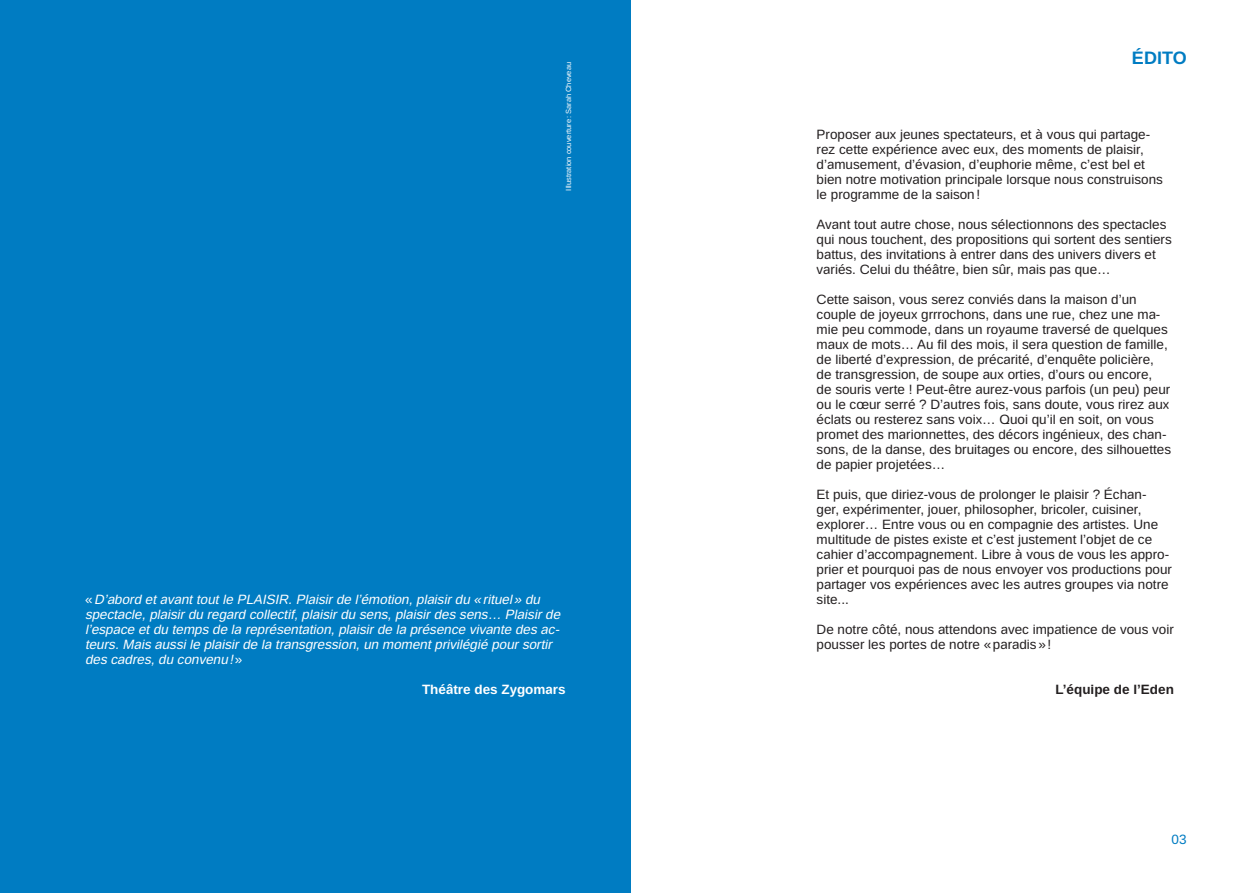
<style>
.page{position:relative;width:1259px;height:893px;background:#fff}
.page>*{position:absolute;margin:0;border:0;box-sizing:border-box;transform-origin:0 0}
.t1{font:700 18px "Liberation Eden";color:#007cc2}
.t2{font:13.5px/15px "Liberation Eden";color:#231f20}
.t3{font:italic 13.5px/15px "Liberation Eden 2014";color:#fff}
.t4{font:700 13.5px "Liberation Eden";color:#fff}
.t5{font:700 13.5px "Liberation Eden";color:#231f20}
.t6{font:13.5px "Liberation Eden";color:#007cc2}
.t7{font:7.5px "Liberation Eden";color:#fff}
.s1{font-family:"Liberation Eden";font-style:normal}
</style>
<div class="page">
<div style="left:0;top:0;width:630px;height:893px;background:#007cc2"></div>
<p class="t7" style="left:564px;top:190px;width:130px;rotate:-90deg">Illustration couverture: Sarah Cheveau</p>
<p class="t3" style="left:85px;top:592px;width:476px"><span class="s1">«</span>D’abord et avant tout le PLAISIR. Plaisir de l’émotion, plaisir du «rituel» du spectacle, plaisir du regard collectif, plaisir du sens, plaisir des sens… Plaisir de l’espace et du temps de la représentation, plaisir de la présence vivante des ac&shy;teurs. Mais aussi le plaisir de la transgression, un moment privilégié pour sortir des cadres, du convenu!<span class="s1">»</span></p>
<p class="t4" style="left:422px;top:680px;width:145px">Théâtre des Zygomars</p>
<h1 class="t1" style="left:1132px;top:45px;width:56px">ÉDITO</h1>
<p class="t2" style="left:816px;top:127px;width:348px">Proposer aux jeunes spectateurs, et à vous qui partage&shy;rez cette expérience avec eux, des moments de plaisir, d’amusement, d’évasion, d’euphorie même, c’est bel et bien notre motivation principale lorsque nous construisons le programme de la saison!</p>
<p class="t2" style="left:816px;top:217px;width:357px">Avant tout autre chose, nous sélectionnons des spectacles qui nous touchent, des propositions qui sortent des sentiers battus, des invitations à entrer dans des univers divers et variés. Celui du théâtre, bien sûr, mais pas que…</p>
<p class="t2" style="left:816px;top:292px;width:356px">Cette saison, vous serez conviés dans la maison d’un couple de joyeux grrrochons, dans une rue, chez une ma&shy;mie peu commode, dans un royaume traversé de quelques maux de mots… Au fil des mois, il sera question de famille, de liberté d’expression, de précarité, d’enquête policière, de transgression, de soupe aux orties, d’ours ou encore,<br>de souris verte ! Peut-être aurez-vous parfois (un peu) peur ou le cœur serré ? D’autres fois, sans doute, vous rirez aux éclats ou resterez sans voix… Quoi qu’il en soit, on vous promet des marionnettes, des décors ingénieux, des chan&shy;sons, de la danse, des bruitages ou encore, des silhouettes de papier projetées…</p>
<p class="t2" style="left:816px;top:487px;width:357px">Et puis, que diriez-vous de prolonger le plaisir ? Échan&shy;ger, expérimenter, jouer, philosopher, bricoler, cuisiner, explorer… Entre vous ou en compagnie des artistes. Une multitude de pistes existe et c’est justement l’objet de ce cahier d’accompagnement. Libre à vous de vous les appro&shy;prier et pourquoi pas de nous envoyer vos productions pour partager vos expériences avec les autres groupes via notre site...</p>
<p class="t2" style="left:816px;top:622px;width:359px">De notre côté, nous attendons avec impatience de vous voir pousser les portes de notre «paradis»!</p>
<p class="t5" style="left:1055px;top:680px;width:120px">L’équipe de l’Eden</p>
<p class="t6" style="left:1171px;top:831px;width:17px">03</p>
</div>
